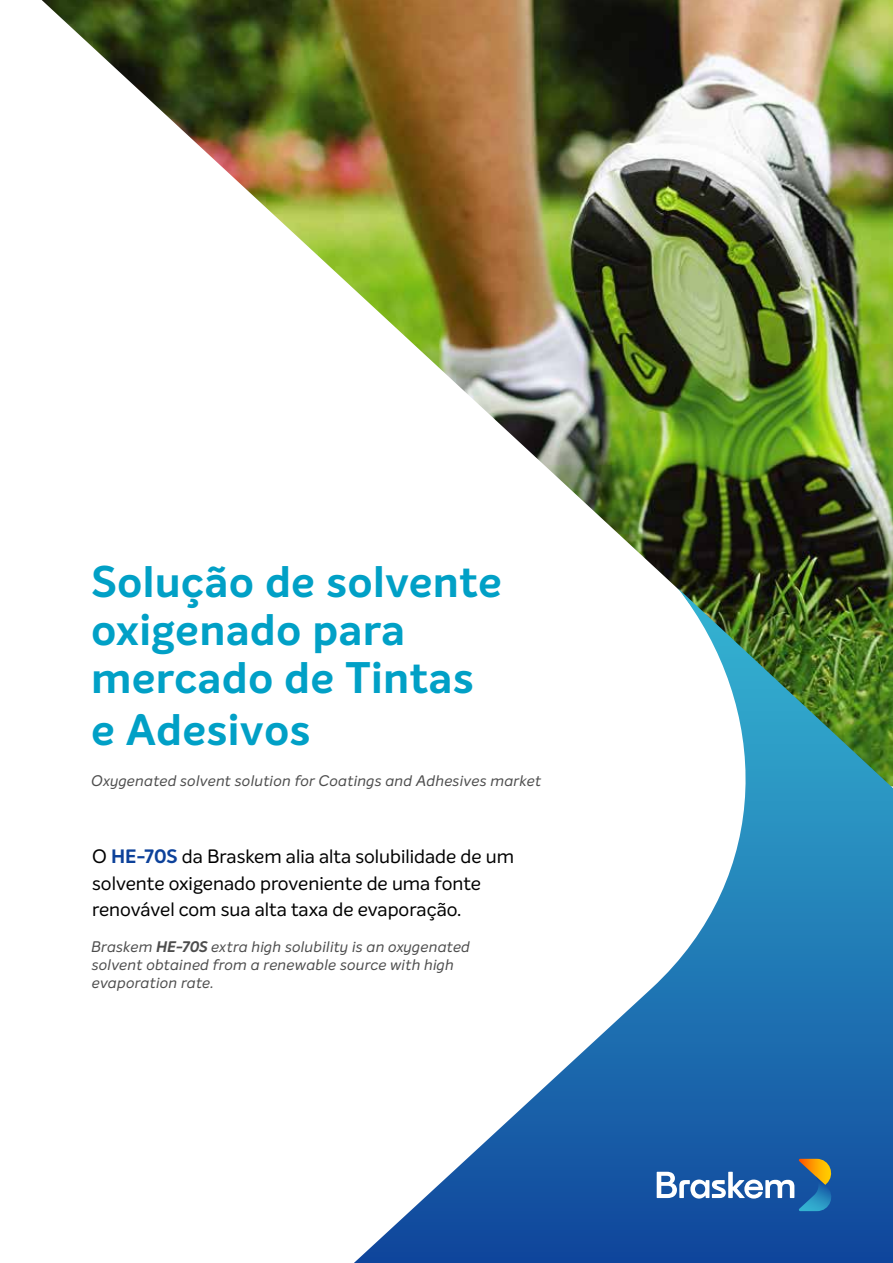
<style>
.page{position:relative;width:893px;height:1263px;background:#fff}
.page>*{position:absolute;margin:0;border:0;box-sizing:border-box;transform-origin:0 0}
.t1{font:700 43.35px/48px "Intelo";letter-spacing:.02em;color:#01a0c6}
.t2{font:19.05px/26.5px "Intelo";color:#000}
.t3{font:italic 15px/18px "Intelo";letter-spacing:.02em;color:#4d4d4d}
.s1{font-weight:700;color:#0c419a}
.s2{font-weight:700}
</style>
<div class="page">
<img style="left:42px;top:0;width:851px;height:588px">
<svg style="left:354px;top:588px;width:539px;height:675px"></svg>
<svg style="left:657px;top:1159px;width:179px;height:52px;background:#4776ab"></svg>
<h1 class="t1" style="left:91px;top:559px;width:412px">Solução de solvente oxigenado para mercado de Tintas</h1>
<h1 class="t1" style="left:91px;top:707px;width:221px">e Adesivos</h1>
<p class="t3" style="left:91px;top:772px;width:451px">Oxygenated solvent solution for Coatings and Adhesives market</p>
<p class="t2" style="left:92px;top:843px;width:423px">O <span class="s1">HE-70S</span> da Braskem alia alta solubilidade de um solvente oxigenado proveniente de uma fonte renovável com sua alta taxa de evaporação.</p>
<p class="t3" style="left:91px;top:938px;width:380px">Braskem <span class="s2">HE-70S</span> extra high solubility is an oxygenated solvent obtained from a renewable source with high evaporation rate.</p>
</div>
